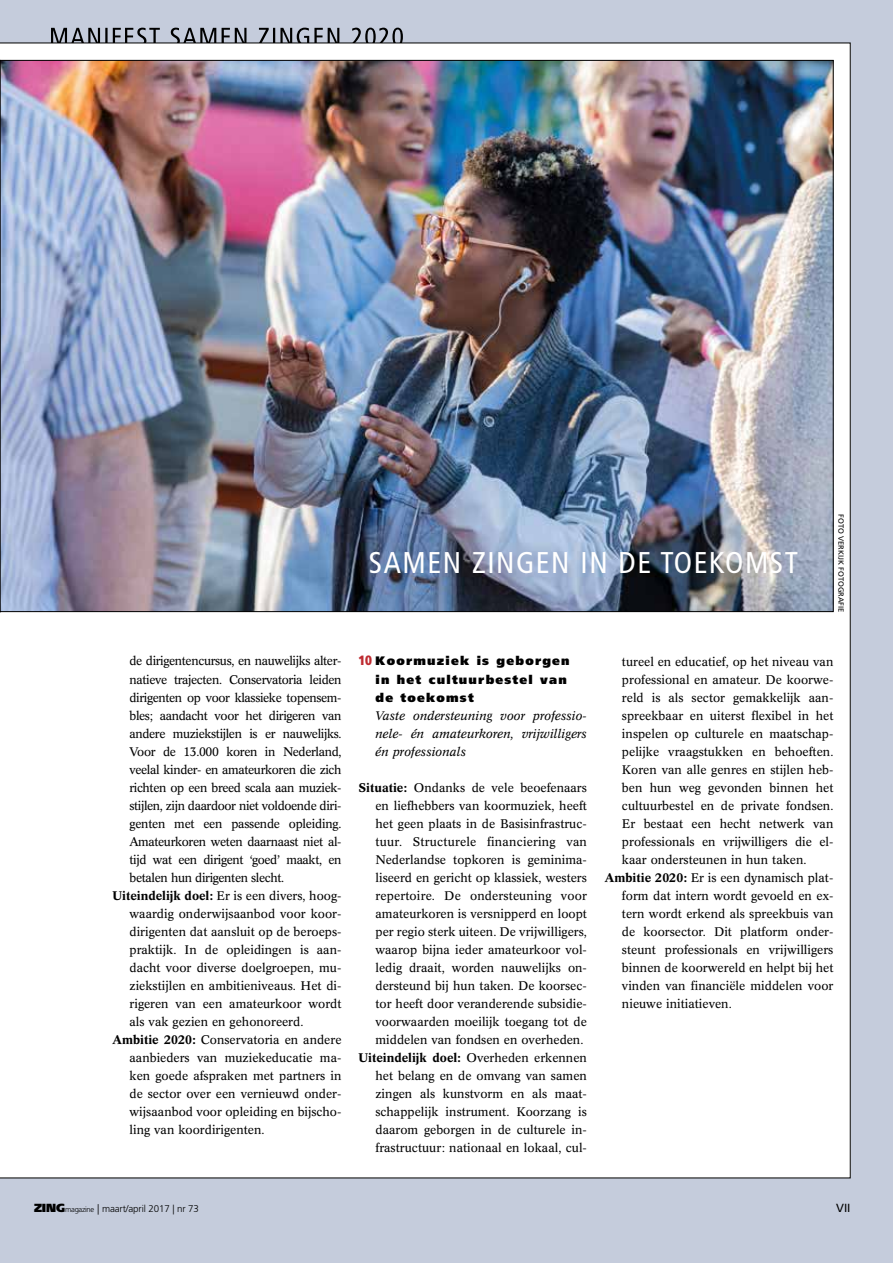
<style>
.page{position:relative;width:893px;height:1263px;background:#c5ccdc}
.page>*{position:absolute;margin:0;border:0;box-sizing:border-box;transform-origin:0 0}
.t1{font:condensed 30px "Frutiger LT Std";letter-spacing:.05em;color:#fff}
.t2{font:12.3px/18px "Concorde BE";color:#000;text-align:right}
.t3{font:12.3px "Concorde BE";letter-spacing:-.03em;color:#000}
.t4{font:italic 12.3px/18px "Concorde BE";color:#000;text-align:justify}
.t5{font:900 12.3px/18px "Frutiger LT Std";letter-spacing:.1em;color:#000}
.t6{font:12.3px "Concorde BE";letter-spacing:-.02em;color:#000}
.t7{font:11.7px "Frutiger LT Std";color:#000}
.t8{font:300 9.75px "Frutiger LT Std";letter-spacing:-.01em;color:#000}
.t9{font:7.5px "Frutiger LT Std";color:#000}
.s1{font-weight:500}
.s2{font-stretch:condensed;font-size:13.5px;color:#be2b31}
.s3{font-weight:900;font-size:11.7px}
.s4{font-size:7.5px}
.s5{font-size:10.5px}
</style>
<div class="page">
<svg style="left:51px;top:28px;width:352px;height:15px"></svg>
<div style="left:0;top:43px;width:851px;height:1135px;background:#fff"></div>
<img style="left:2px;top:62px;width:829px;height:548px">
<h1 class="t1" style="left:369px;top:545px;width:431px">SAMEN ZINGEN IN DE TOEKOMST</h1>
<p class="t9" style="left:845px;top:514px;width:99px;rotate:90deg">FOTO VERKIJK FOTOGRAFIE</p>
<p class="t3" style="left:130px;top:654px;width:213px">de dirigentencursus, en nauwelijks alter-</p>
<p class="t3" style="left:130px;top:672px;width:213px">natieve trajecten. Conservatoria leiden</p>
<p class="t3" style="left:130px;top:690px;width:213px">dirigenten op voor klassieke topensem-</p>
<p class="t3" style="left:130px;top:708px;width:213px">bles; aandacht voor het dirigeren van</p>
<p class="t3" style="left:130px;top:726px;width:213px">andere muziekstijlen is er nauwelijks.</p>
<p class="t3" style="left:130px;top:744px;width:213px">Voor de 13.000 koren in Nederland,</p>
<p class="t3" style="left:130px;top:762px;width:213px">veelal kinder- en amateurkoren die zich</p>
<p class="t3" style="left:130px;top:780px;width:213px">richten op een breed scala aan muziek-</p>
<p class="t3" style="left:130px;top:798px;width:213px">stijlen, zijn daardoor niet voldoende diri-</p>
<p class="t6" style="left:130px;top:816px;width:213px">genten met een passende opleiding.</p>
<p class="t3" style="left:130px;top:834px;width:213px">Amateurkoren weten daarnaast niet al-</p>
<p class="t3" style="left:130px;top:852px;width:213px">tijd wat een dirigent ‘goed’ maakt, en</p>
<p class="t3" style="left:130px;top:870px;width:156px">betalen hun dirigenten slecht.</p>
<p class="t2" style="left:113px;top:887px;width:230px"><span class="s1">Uiteindelijk doel:</span> Er is een divers, hoog-</p>
<p class="t2" style="left:130px;top:905px;width:213px">waardig onderwijsaanbod voor koor-</p>
<p class="t2" style="left:130px;top:923px;width:213px">dirigenten dat aansluit op de beroeps-</p>
<p class="t2" style="left:130px;top:941px;width:213px">praktijk. In de opleidingen is aan-</p>
<p class="t2" style="left:130px;top:959px;width:213px">dacht voor diverse doelgroepen, mu-</p>
<p class="t2" style="left:130px;top:977px;width:213px">ziekstijlen en ambitieniveaus. Het di-</p>
<p class="t2" style="left:130px;top:995px;width:213px">rigeren van een amateurkoor wordt</p>
<p class="t2" style="left:130px;top:1013px;width:175px">als vak gezien en gehonoreerd.</p>
<p class="t2" style="left:113px;top:1031px;width:230px"><span class="s1">Ambitie 2020:</span> Conservatoria en andere</p>
<p class="t2" style="left:130px;top:1049px;width:213px">aanbieders van muziekeducatie ma-</p>
<p class="t2" style="left:130px;top:1067px;width:213px">ken goede afspraken met partners in</p>
<p class="t2" style="left:130px;top:1085px;width:213px">de sector over een vernieuwd onder-</p>
<p class="t2" style="left:130px;top:1103px;width:213px">wijsaanbod voor opleiding en bijscho-</p>
<p class="t2" style="left:130px;top:1121px;width:136px">ling van koordirigenten.</p>
<p class="t5" style="left:375px;top:652px;width:196px;text-indent:-17px"><span class="s2">10</span> Koormuziek is geborgen in het cultuurbestel van de toekomst</p>
<p class="t4" style="left:375px;top:706px;width:213px">Vaste ondersteuning voor professio&shy;nele- én amateurkoren, vrijwilligers én professionals</p>
<p class="t2" style="left:358px;top:779px;width:230px"><span class="s1">Situatie:</span> Ondanks de vele beoefenaars en liefhebbers van koormuziek, heeft het geen plaats in de Basisinfrastruc&shy;tuur. Structurele financiering van Nederlandse topkoren is geminima&shy;liseerd en gericht op klassiek, westers repertoire. De ondersteuning voor amateurkoren is versnipperd en loopt per regio sterk uiteen. De vrijwilligers, waarop bijna ieder amateurkoor vol&shy;ledig draait, worden nauwelijks on&shy;dersteund bij hun taken. De koorsec&shy;tor heeft door veranderende subsidie&shy;voorwaarden moeilijk toegang tot de middelen van fondsen en overheden.<br><span class="s1">Uiteindelijk doel:</span> Overheden erkennen het belang en de omvang van samen zingen als kunstvorm en als maat&shy;schappelijk instrument. Koorzang is daarom geborgen in de culturele in&shy;frastructuur: nationaal en lokaal, cul-</p>
<p class="t2" style="left:622px;top:652px;width:213px">tureel en educatief, op het niveau van</p>
<p class="t2" style="left:622px;top:670px;width:213px">professional en amateur. De koorwe-</p>
<p class="t2" style="left:622px;top:688px;width:213px">reld is als sector gemakkelijk aan-</p>
<p class="t2" style="left:622px;top:706px;width:213px">spreekbaar en uiterst flexibel in het</p>
<p class="t2" style="left:622px;top:724px;width:213px">inspelen op culturele en maatschap-</p>
<p class="t2" style="left:622px;top:742px;width:213px">pelijke vraagstukken en behoeften.</p>
<p class="t2" style="left:622px;top:761px;width:213px">Koren van alle genres en stijlen heb-</p>
<p class="t2" style="left:622px;top:779px;width:213px">ben hun weg gevonden binnen het</p>
<p class="t2" style="left:622px;top:797px;width:213px">cultuurbestel en de private fondsen.</p>
<p class="t2" style="left:622px;top:815px;width:213px">Er bestaat een hecht netwerk van</p>
<p class="t2" style="left:622px;top:833px;width:213px">professionals en vrijwilligers die el-</p>
<p class="t2" style="left:622px;top:851px;width:186px">kaar ondersteunen in hun taken.</p>
<p class="t2" style="left:605px;top:869px;width:230px"><span class="s1">Ambitie 2020:</span> Er is een dynamisch plat-</p>
<p class="t2" style="left:622px;top:887px;width:213px">form dat intern wordt gevoeld en ex-</p>
<p class="t2" style="left:622px;top:905px;width:213px">tern wordt erkend als spreekbuis van</p>
<p class="t2" style="left:622px;top:923px;width:213px">de koorsector. Dit platform onder-</p>
<p class="t2" style="left:622px;top:941px;width:213px">steunt professionals en vrijwilligers</p>
<p class="t2" style="left:622px;top:959px;width:213px">binnen de koorwereld en helpt bij het</p>
<p class="t2" style="left:622px;top:977px;width:213px">vinden van financiële middelen voor</p>
<p class="t2" style="left:622px;top:995px;width:111px">nieuwe initiatieven.</p>
<p class="t8" style="left:34px;top:1203px;width:166px"><span class="s3">ZING</span><span class="s4">magazine</span> <span class="s5">|</span> maart/april 2017 | nr 73</p>
<p class="t7" style="left:836px;top:1201px;width:16px">VII</p>
</div>
